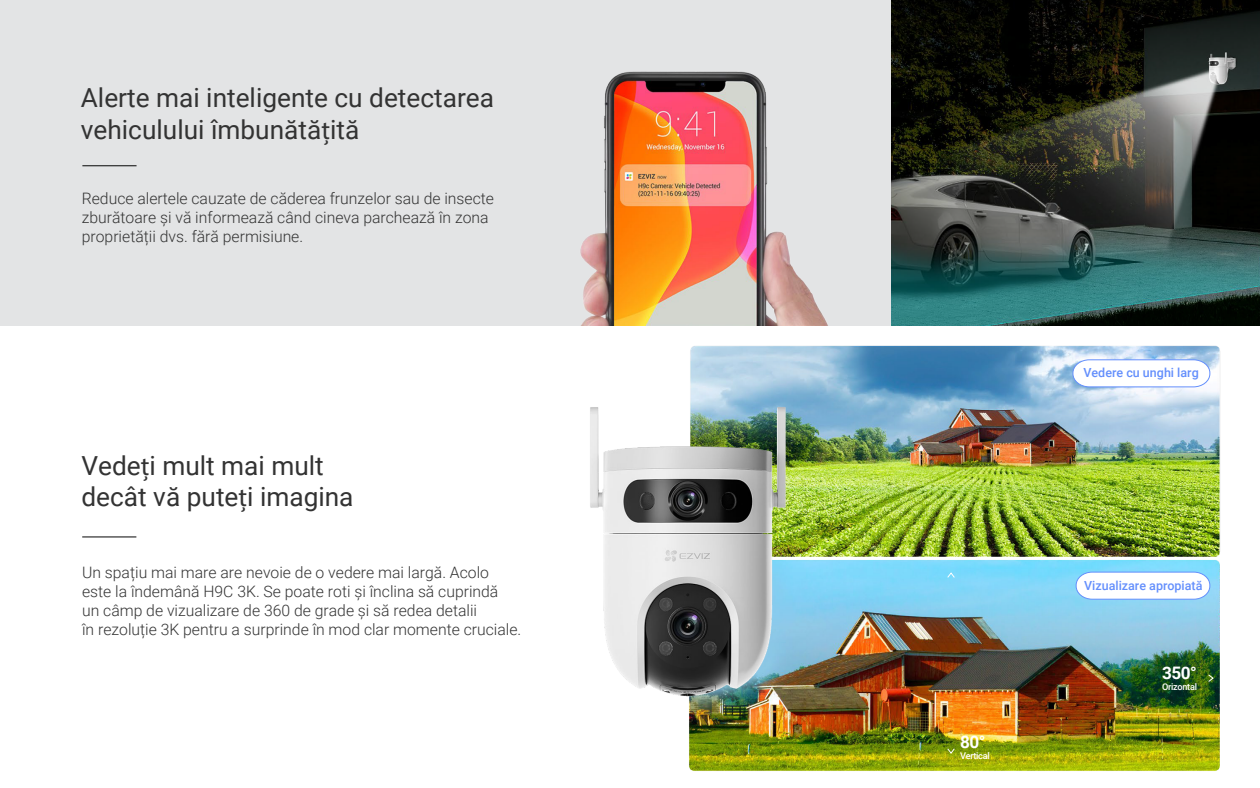
<style>
.page{position:relative;width:1260px;height:788px;background:#fff}
.page>*{position:absolute;margin:0;border:0;box-sizing:border-box;transform-origin:0 0}
.t1{font:26.25px/31.5px "Roboto";color:#333}
.t2{font:700 17.24px "Roboto";color:#fff}
.t3{font:300 15.75px/18.9px "Roboto";color:#333}
.t4{font:500 12.51px "Roboto";color:#648ffc}
.t5{font:500 9.19px "Roboto";letter-spacing:-.03em;color:#fff}
.s1{font-family:"Myriad Pro"}
</style>
<div class="page">
<div style="left:0;top:0;width:1260px;height:325px;background:#e3e4e5"></div>
<hr style="left:82px;top:165px;width:55px;height:1px;background:#050505">
<hr style="left:82px;top:536px;width:54px;height:1px;background:#050505">
<img style="left:580px;top:0;width:312px;height:325px">
<img style="left:690px;top:345px;width:530px;height:208px">
<img style="left:689px;top:553px;width:531px;height:218px">
<img style="left:590px;top:376px;width:272px;height:350px">
<svg style="left:1072px;top:359px;width:139px;height:29px"></svg>
<svg style="left:1075px;top:571px;width:136px;height:29px"></svg>
<svg style="left:1207px;top:673px;width:7px;height:9px"></svg>
<svg style="left:946px;top:747px;width:10px;height:7px"></svg>
<svg style="left:946px;top:571px;width:10px;height:7px"></svg>
<img style="left:892px;top:0;width:368px;height:325px">
<h1 class="t1" style="left:81px;top:81px;width:415px">Alerte mai inteligente cu detectarea vehiculului îmbunătă<span class="s1">ț</span>ită</h1>
<p class="t3" style="left:82px;top:189px;width:414px">Reduce alertele cauzate de căderea frunzelor sau de insecte zburătoare și vă informează când cineva parchează în zona proprietății dvs. fără permisiune.</p>
<h1 class="t1" style="left:81px;top:449px;width:274px">Vede<span class="s1">ț</span>i mult mai mult decât vă pute<span class="s1">ț</span>i imagina</h1>
<p class="t3" style="left:82px;top:562px;width:441px">Un spațiu mai mare are nevoie de o vedere mai largă. Acolo este la îndemână H9C 3K. Se poate roti și înclina să cuprindă<br>un câmp de vizualizare de 360 de grade și să redea detalii<br>în rezoluție 3K pentru a surprinde în mod clar momente cruciale.</p>
<p class="t2" style="left:960px;top:729px;width:27px">80°</p>
<p class="t5" style="left:960px;top:749px;width:31px">Vertical</p>
<p class="t4" style="left:1083px;top:364px;width:117px">Vedere cu unghi larg</p>
<p class="t4" style="left:1084px;top:576px;width:120px">Vizualizare apropiată</p>
<p class="t2" style="left:1162px;top:660px;width:36px">350°</p>
<p class="t5" style="left:1162px;top:679px;width:37px">Orizontal</p>
</div>
